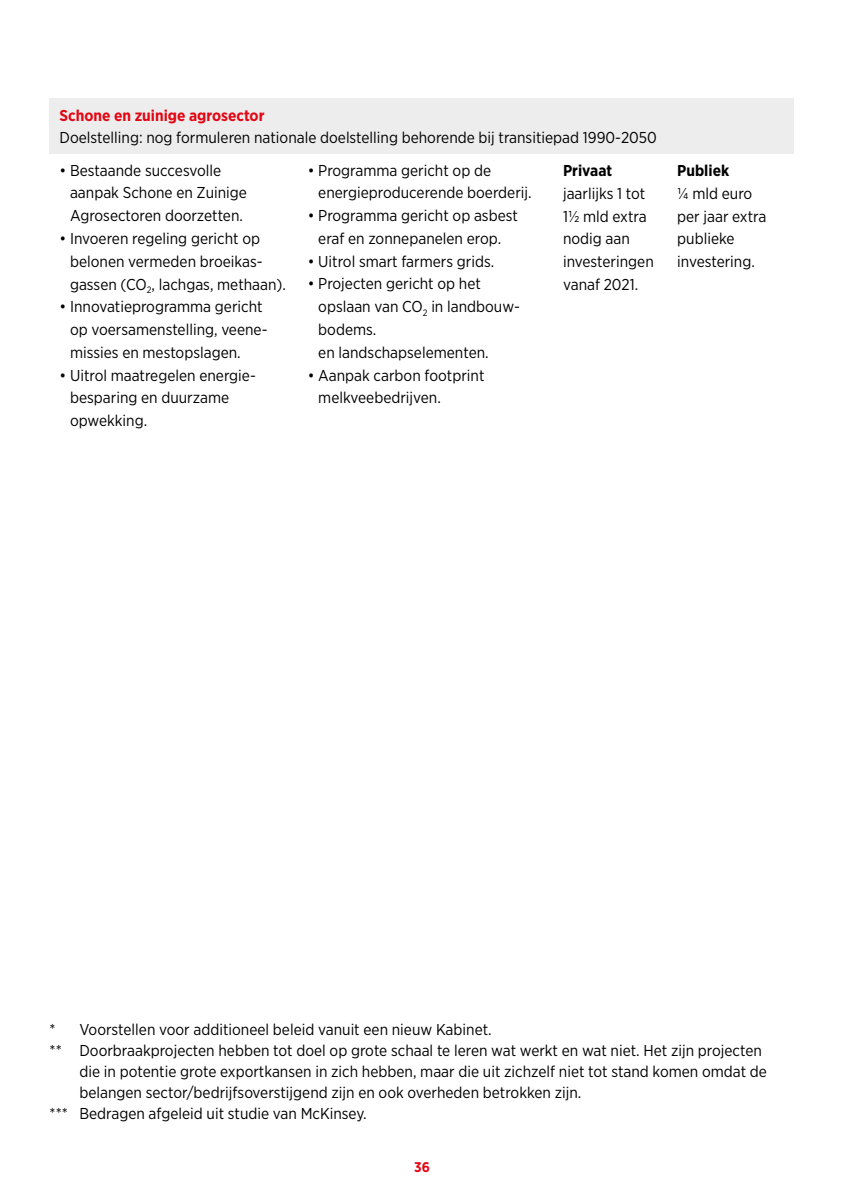
<style>
.page{position:relative;width:844px;height:1191px;background:#fff}
.page>*{position:absolute;margin:0;border:0;box-sizing:border-box;transform-origin:0 0}
.t1{font:15.75px/22.8px "Gotham Narrow";color:#000}
.t2{font:700 15.75px "Gotham Narrow";color:#e30613}
.t3{font:700 15.75px "Gotham Narrow";color:#000}
.t4{font:700 14px "Gotham Narrow";color:#e30613}
</style>
<div class="page">
<div style="left:50px;top:98px;width:744px;height:55px;background:#ededed"></div>
<p class="t2" style="left:60px;top:105px;width:206px">Schone en zuinige agrosector</p>
<p class="t1" style="left:60px;top:126px;width:598px">Doelstelling: nog formuleren nationale doelstelling behorende bij transitiepad 1990-2050</p>
<p class="t1" style="left:70px;top:158px;width:178px;text-indent:-10px">• Bestaande succesvolle aanpak Schone en Zuinige<br>Agrosectoren doorzetten.</p>
<p class="t1" style="left:70px;top:227px;width:217px;text-indent:-10px">• Invoeren regeling gericht op belonen vermeden broeikas&shy;gassen (CO<sub>2</sub>, lachgas, methaan).</p>
<p class="t1" style="left:70px;top:295px;width:199px;text-indent:-10px">• Innovatieprogramma gericht op voersamenstelling, veene&shy;missies en mestopslagen.</p>
<p class="t1" style="left:70px;top:363px;width:185px;text-indent:-10px">• Uitrol maatregelen energie&shy;besparing en duurzame opwekking.</p>
<p class="t1" style="left:318px;top:158px;width:215px;text-indent:-10px">• Programma gericht op de energieproducerende boerderij.</p>
<p class="t1" style="left:308px;top:204px;width:211px;text-align:center">• Programma gericht op asbest eraf en zonnepanelen erop.</p>
<p class="t1" style="left:308px;top:249px;width:188px">• Uitrol smart farmers grids.</p>
<p class="t1" style="left:318px;top:272px;width:203px;text-indent:-10px">• Projecten gericht op het opslaan van CO<sub>2</sub> in landbouw&shy;bodems.<br>en landschapselementen.</p>
<p class="t1" style="left:318px;top:363px;width:168px;text-indent:-10px">• Aanpak carbon footprint melkveebedrijven.</p>
<p class="t3" style="left:563px;top:160px;width:51px">Privaat</p>
<p class="t3" style="left:677px;top:160px;width:54px">Publiek</p>
<p class="t1" style="left:563px;top:182px;width:92px">jaarlijks 1 tot<br>1½ mld extra nodig aan investeringen vanaf 2021.</p>
<p class="t1" style="left:677px;top:182px;width:91px">¼ mld euro per jaar extra publieke investering.</p>
<p class="t1" style="left:50px;top:1018px;width:443px">* Voorstellen voor additioneel beleid vanuit een nieuw Kabinet.</p>
<p class="t1" style="left:50px;top:1039px;width:713px">** Doorbraakprojecten hebben tot doel op grote schaal te leren wat werkt en wat niet. Het zijn projecten</p>
<p class="t1" style="left:79px;top:1060px;width:689px">die in potentie grote exportkansen in zich hebben, maar die uit zichzelf niet tot stand komen omdat de</p>
<p class="t1" style="left:79px;top:1081px;width:503px">belangen sector/bedrijfsoverstijgend zijn en ook overheden betrokken zijn.</p>
<p class="t1" style="left:50px;top:1102px;width:318px">*** Bedragen afgeleid uit studie van McKinsey.</p>
<p class="t4" style="left:414px;top:1157px;width:17px">36</p>
</div>
